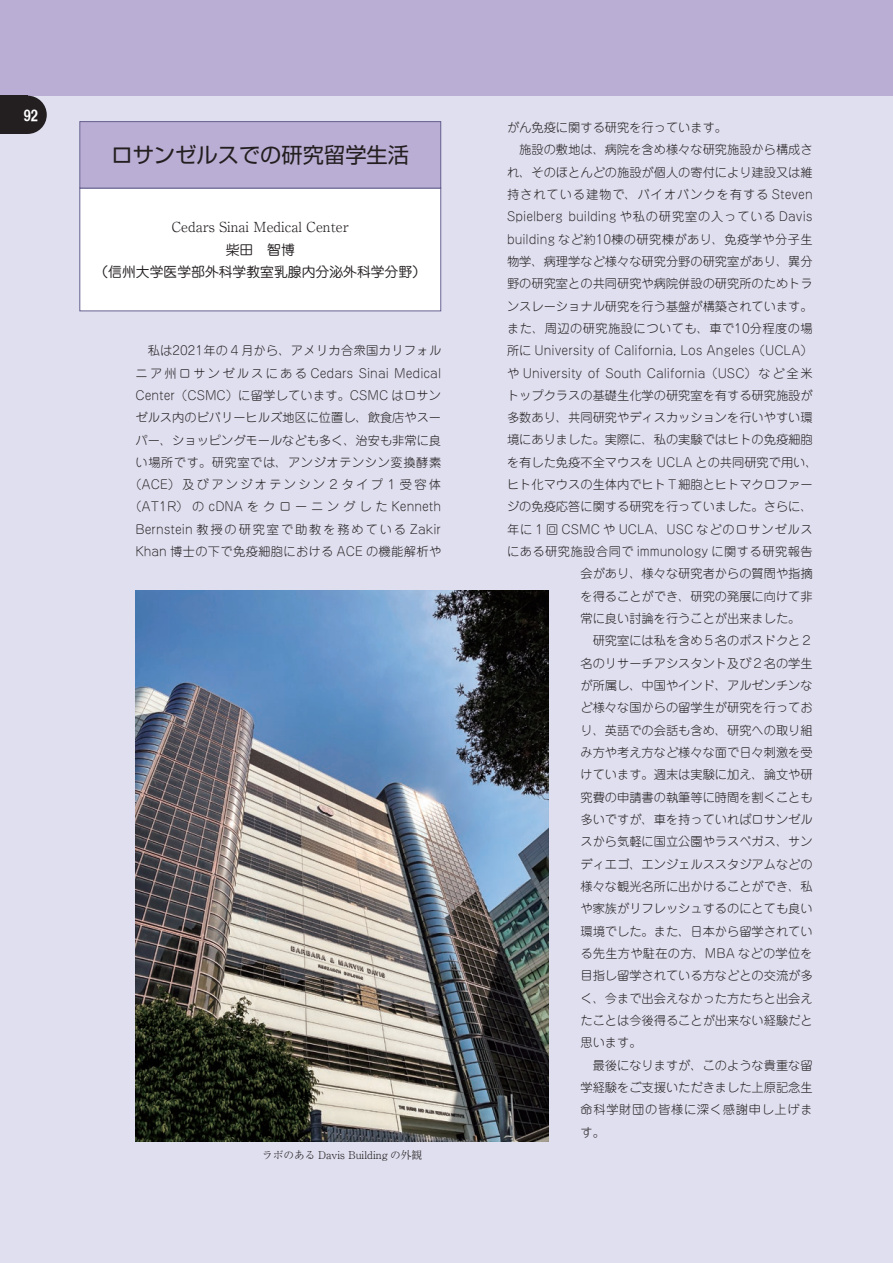
<style>
.page{position:relative;width:893px;height:1263px;background:#e0dfef}
.page>*{position:absolute;margin:0;border:0;box-sizing:border-box;transform-origin:0 0}
.t1{font:21.3px "Shin Go Pr 6";color:#231f20}
.t2{font:15.9px "Helvetica CY Bold";color:#fff}
.t3{font:13.8px/22.4px "Jun 201 Pro";color:#231f20;text-align:center}
.t4{font:300 13.8px "Ryumin Pr 6";color:#231f20}
.t5{font:300 12.15px "Jun 101 Pro";color:#231f20}
.t6{font:300 12.15px/22.4px "Jun 101 Pro";letter-spacing:.02em;color:#231f20;text-align:right}
.t7{font:300 12.15px "Jun 101 Pro";letter-spacing:.04em;color:#231f20}
.t8{font:300 12.15px "Jun 101 Pro";letter-spacing:.06em;color:#231f20}
.t9{font:300 12.15px "Jun 101 Pro";letter-spacing:.035em;color:#231f20}
.t10{font:300 12.15px "Jun 101 Pro";letter-spacing:.075em;color:#231f20}
.t11{font:300 10.65px "Ryumin Pr 6";color:#231f20}
</style>
<div class="page">
<div style="left:0;top:0;width:893px;height:96px;background:#bbaed4"></div>
<div style="left:0;top:96px;width:28px;height:38px;background:#231f20"></div>
<div style="left:9px;top:96px;width:38px;height:38px;background:#231f20;border-radius:50%"></div>
<div style="left:80px;top:188px;width:361px;height:123px;background:#fff"></div>
<div style="left:79px;top:188px;width:362px;height:123px;border:1px solid #656190"></div>
<div style="left:80px;top:122px;width:361px;height:66px;background:#bbaed4"></div>
<div style="left:79px;top:121px;width:362px;height:67px;border:1px solid #656190"></div>
<img style="left:136px;top:590px;width:413px;height:551px">
<h2 class="t2" style="left:24px;top:105px;width:16px">92</h2>
<h1 class="t1" style="left:111px;top:137px;width:299px">ロサンゼルスでの研究留学生活</h1>
<p class="t4" style="left:172px;top:216px;width:179px">Cedars Sinai Medical Center</p>
<p class="t3" style="left:94px;top:237px;width:333px">柴田　智博<br>（信州大学医学部外科学教室乳腺内分泌外科学分野(</p>
<p class="t6" style="left:129px;top:338px;width:313px">私は2021年の４月から、アメリカ合衆国カリフォル<br>ニア州ロサンゼルスにある Cedars Sinai Medical<br>Center（CSMC）に留学しています。CSMC はロサンゼルス内のビバリーヒルズ地区に位置し、飲食店やスーパー、ショッピングモールなども多く、治安も非常に良い場所です。研究室では、アンジオテンシン変換酵素（ACE）及びアンジオテンシン２タイプ１受容体（AT1R）の cDNA をクローニングした Kenneth<br>Bernstein教授の研究室で助教を務めている Zakir<br>Khan 博士の下で免疫細胞における ACE の機能解析や</p>
<p class="t11" style="left:262px;top:1147px;width:161px">ラボのある Davis Building の外観</p>
<p class="t5" style="left:507px;top:118px;width:222px">がん免疫に関する研究を行っています。</p>
<p class="t5" style="left:519px;top:140px;width:295px">施設の敷地は、病院を含め様々な研究施設から構成さ</p>
<p class="t5" style="left:507px;top:162px;width:307px">れ、そのほとんどの施設が個人の寄付により建設又は維</p>
<p class="t10" style="left:507px;top:185px;width:307px">持されている建物で、バイオバンクを有する Steven</p>
<p class="t5" style="left:507px;top:207px;width:307px">Spielberg building や私の研究室の入っている Davis</p>
<p class="t9" style="left:507px;top:229px;width:307px">building など約10棟の研究棟があり、免疫学や分子生</p>
<p class="t5" style="left:507px;top:252px;width:307px">物学、病理学など様々な研究分野の研究室があり、異分</p>
<p class="t5" style="left:507px;top:274px;width:307px">野の研究室との共同研究や病院併設の研究所のためトラ</p>
<p class="t5" style="left:507px;top:296px;width:307px">ンスレーショナル研究を行う基盤が構築されています。</p>
<p class="t7" style="left:507px;top:319px;width:307px">また、周辺の研究施設についても、車で10分程度の場</p>
<p class="t5" style="left:753px;top:341px;width:61px">（UCLA(</p>
<p class="t5" style="left:507px;top:341px;width:249px">所に University of California, Los Angeles</p>
<p class="t5" style="left:507px;top:363px;width:307px">や University of South California（USC）など全米</p>
<p class="t5" style="left:507px;top:386px;width:307px">トップクラスの基礎生化学の研究室を有する研究施設が</p>
<p class="t5" style="left:507px;top:408px;width:307px">多数あり、共同研究やディスカッションを行いやすい環</p>
<p class="t5" style="left:507px;top:430px;width:307px">境にありました。実際に、私の実験ではヒトの免疫細胞</p>
<p class="t5" style="left:507px;top:453px;width:312px">を有した免疫不全マウスを UCLA との共同研究で用い、</p>
<p class="t5" style="left:507px;top:475px;width:307px">ヒト化マウスの生体内でヒトＴ細胞とヒトマクロファー</p>
<p class="t5" style="left:507px;top:497px;width:307px">ジの免疫応答に関する研究を行っていました。さらに、</p>
<p class="t8" style="left:507px;top:519px;width:307px">年に１回 CSMC や UCLA、USC などのロサンゼルス</p>
<p class="t7" style="left:507px;top:542px;width:307px">にある研究施設合同で immunology に関する研究報告</p>
<p class="t5" style="left:580px;top:564px;width:234px">会があり、様々な研究者からの質問や指摘</p>
<p class="t5" style="left:580px;top:586px;width:234px">を得ることができ、研究の発展に向けて非</p>
<p class="t5" style="left:580px;top:609px;width:222px">常に良い討論を行うことが出来ました。</p>
<p class="t5" style="left:593px;top:631px;width:222px">研究室には私を含め５名のポスドクと２</p>
<p class="t5" style="left:580px;top:653px;width:234px">名のリサーチアシスタント及び２名の学生</p>
<p class="t5" style="left:580px;top:676px;width:234px">が所属し、中国やインド、アルゼンチンな</p>
<p class="t5" style="left:580px;top:698px;width:234px">ど様々な国からの留学生が研究を行ってお</p>
<p class="t5" style="left:580px;top:720px;width:234px">り、英語での会話も含め、研究への取り組</p>
<p class="t5" style="left:580px;top:743px;width:234px">み方や考え方など様々な面で日々刺激を受</p>
<p class="t5" style="left:580px;top:765px;width:234px">けています。週末は実験に加え、論文や研</p>
<p class="t5" style="left:580px;top:787px;width:234px">究費の申請書の執筆等に時間を割くことも</p>
<p class="t5" style="left:580px;top:810px;width:234px">多いですが、車を持っていればロサンゼル</p>
<p class="t5" style="left:580px;top:832px;width:234px">スから気軽に国立公園やラスベガス、サン</p>
<p class="t5" style="left:580px;top:854px;width:234px">ディエゴ、エンジェルススタジアムなどの</p>
<p class="t5" style="left:580px;top:877px;width:234px">様々な観光名所に出かけることができ、私</p>
<p class="t5" style="left:580px;top:899px;width:234px">や家族がリフレッシュするのにとても良い</p>
<p class="t5" style="left:580px;top:921px;width:234px">環境でした。また、日本から留学されてい</p>
<p class="t6" style="left:580px;top:941px;width:234px">る先生方や駐在の方、MBA などの学位を</p>
<p class="t5" style="left:580px;top:966px;width:234px">目指し留学されている方などとの交流が多</p>
<p class="t5" style="left:580px;top:988px;width:234px">く、今まで出会えなかった方たちと出会え</p>
<p class="t5" style="left:580px;top:1011px;width:234px">たことは今後得ることが出来ない経験だと</p>
<p class="t5" style="left:580px;top:1033px;width:63px">思います。</p>
<p class="t5" style="left:593px;top:1055px;width:222px">最後になりますが、このような貴重な留</p>
<p class="t5" style="left:580px;top:1078px;width:234px">学経験をご支援いただきました上原記念生</p>
<p class="t8" style="left:580px;top:1100px;width:234px">命科学財団の皆様に深く感謝申し上げま</p>
<p class="t5" style="left:580px;top:1122px;width:26px">す。</p>
</div>
